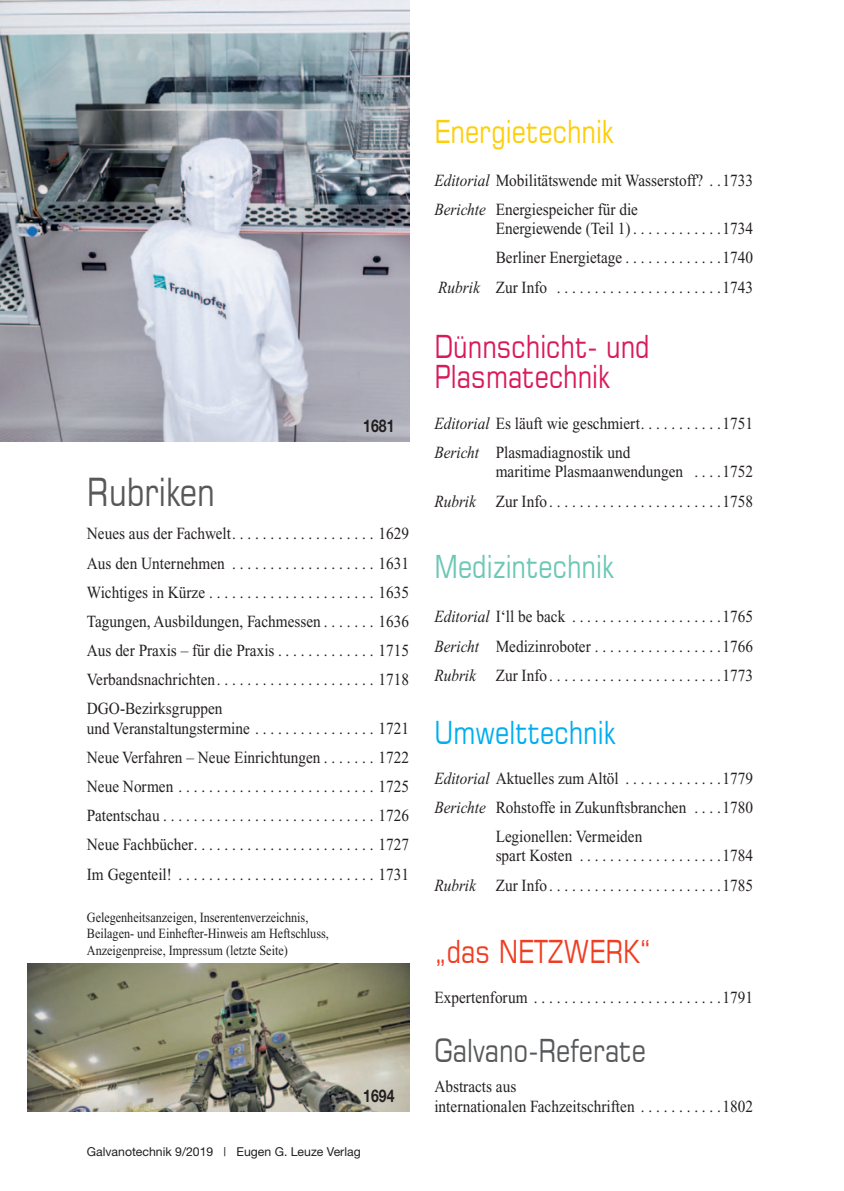
<style>
.page{position:relative;width:844px;height:1191px;background:#fff}
.page>*{position:absolute;margin:0;border:0;box-sizing:border-box;transform-origin:0 0}
.t1{font:38.5px "Square 721 BT";color:#57585a;scale:.8 1}
.t2{font:31.5px/29.8px "Square 721 BT";color:#d91a5b;scale:.8 1}
.t3{font:31.5px "Square 721 BT";color:#57585a;scale:.8 1}
.t4{font:31.5px "Square 721 BT";color:#6cc7b6;scale:.8 1}
.t5{font:31.5px "Square 721 BT";color:#fece08;scale:.8 1}
.t6{font:31.5px "Square 721 BT";color:#00aeef;scale:.8 1}
.t7{font:31.5px "Square 721 BT";color:#ef3e22;scale:.8 1}
.t8{font:700 17.5px "Helvetica Neue";color:#231f20;scale:.8 1}
.t9{font:16.97px/29.2px "Times New Roman";color:#231f20;scale:.9 1}
.t10{font:14px/16.6px "Times New Roman";color:#231f20;scale:.87 1}
.t11{font:12.25px "Helvetica Neue";color:#231f20}
.s1{font-style:italic}
</style>
<div class="page">
<img style="left:27px;top:963px;width:382px;height:148px">
<img style="left:0;top:0;width:409px;height:441px">
<h1 class="t1" style="left:87px;top:467px;width:162px">Rubriken</h1>
<p class="t8" style="left:363px;top:415px;width:40px">1681</p>
<p class="t9" style="left:87px;top:519px;width:359px;text-align:justify">Neues aus der Fachwelt . . . . . . . . . . . . . . . . . . . 1629<br>Aus den Unternehmen . . . . . . . . . . . . . . . . . . . 1631<br>Wichtiges in Kürze . . . . . . . . . . . . . . . . . . . . . . 1635<br>Tagungen, Ausbildungen, Fachmessen . . . . . . . 1636<br>Aus der Praxis – für die Praxis . . . . . . . . . . . . . 1715<br>Verbandsnachrichten . . . . . . . . . . . . . . . . . . . . . 1718<br>DGO-Bezirksgruppen</p>
<p class="t9" style="left:87px;top:713px;width:359px;text-align:justify">und Veranstaltungstermine . . . . . . . . . . . . . . . . 1721<br>Neue Verfahren – Neue Einrichtungen . . . . . . . 1722<br>Neue Normen . . . . . . . . . . . . . . . . . . . . . . . . . . 1725<br>Patentschau . . . . . . . . . . . . . . . . . . . . . . . . . . . . 1726<br>Neue Fachbücher . . . . . . . . . . . . . . . . . . . . . . . . 1727<br>Im Gegenteil! . . . . . . . . . . . . . . . . . . . . . . . . . . 1731</p>
<p class="t10" style="left:87px;top:908px;width:280px">Gelegenheitsanzeigen, Inserentenverzeichnis,<br>Beilagen- und Einhefter-Hinweis am Heftschluss,<br>Anzeigenpreise, Impressum (letzte Seite)</p>
<p class="t8" style="left:363px;top:1084px;width:40px">1694</p>
<p class="t11" style="left:87px;top:1144px;width:275px">Galvanotechnik 9/2019 | Eugen G. Leuze Verlag</p>
<h2 class="t5" style="left:434px;top:112px;width:226px">Energietechnik</h2>
<p class="t9" style="left:434px;top:166px;width:355px"><span class="s1">Editorial</span> Mobilitätswende mit Wasserstoff? . 1733<br><span class="s1">Berichte</span> Energiespeicher für die</p>
<p class="t9" style="left:438px;top:214px;width:351px;text-align:right">Energiewende (Teil 1) . . . . . . . . . . . 1734<br>Berliner Energietage . . . . . . . . . . . . 1740<br><span class="s1">Rubrik</span> Zur Info . . . . . . . . . . . . . . . . . . . . . 1743</p>
<h2 class="t2" style="left:434px;top:331px;width:270px">Dünnschicht- und<br>Plasmatechnik</h2>
<p class="t9" style="left:434px;top:409px;width:355px"><span class="s1">Editorial</span> Es läuft wie geschmiert . . . . . . . . . . 1751<br><span class="s1">Bericht</span> Plasmadiagnostik und</p>
<p class="t9" style="left:434px;top:457px;width:355px;text-align:right">maritime Plasmaanwendungen . . . 1752<br><span class="s1">Rubrik</span> Zur Info . . . . . . . . . . . . . . . . . . . . . . 1758</p>
<h2 class="t4" style="left:434px;top:546px;width:226px">Medizintechnik</h2>
<p class="t9" style="left:434px;top:602px;width:355px;text-align:justify"><span class="s1">Editorial</span> I‘ll be back . . . . . . . . . . . . . . . . . . . 1765<br><span class="s1">Bericht</span> Medizinroboter . . . . . . . . . . . . . . . . 1766<br><span class="s1">Rubrik</span> Zur Info . . . . . . . . . . . . . . . . . . . . . . 1773</p>
<h2 class="t6" style="left:434px;top:713px;width:228px">Umwelttechnik</h2>
<p class="t9" style="left:434px;top:763px;width:355px"><span class="s1">Editorial</span> Aktuelles zum Altöl . . . . . . . . . . . . 1779</p>
<p class="t9" style="left:434px;top:793px;width:355px"><span class="s1">Berichte</span> Rohstoffe in Zukunftsbranchen . . . 1780</p>
<p class="t9" style="left:495px;top:822px;width:164px">Legionellen: Vermeiden</p>
<p class="t9" style="left:434px;top:841px;width:355px;text-align:right">spart Kosten . . . . . . . . . . . . . . . . . . 1784<br><span class="s1">Rubrik</span> Zur Info . . . . . . . . . . . . . . . . . . . . . . 1785</p>
<h2 class="t7" style="left:434px;top:931px;width:273px">„das NETZWERK“</h2>
<p class="t9" style="left:434px;top:983px;width:355px">Expertenforum . . . . . . . . . . . . . . . . . . . . . . . . 1791</p>
<h2 class="t3" style="left:434px;top:1030px;width:266px">Galvano-Referate</h2>
<p class="t9" style="left:434px;top:1077px;width:355px;line-height:19.2px">Abstracts aus<br>internationalen Fachzeitschriften . . . . . . . . . . 1802</p>
</div>
